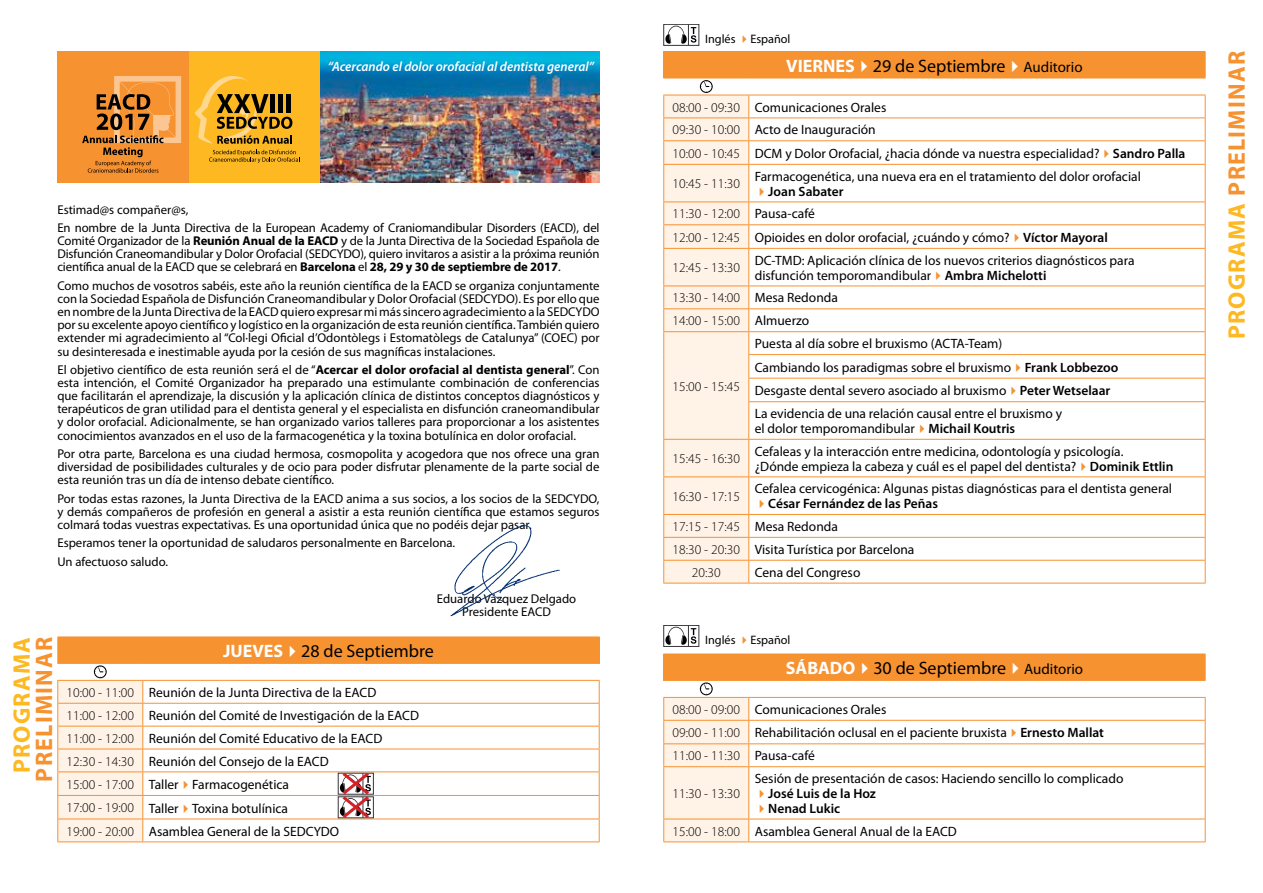
<style>
.page{position:relative;width:1263px;height:893px;background:#fff}
.page>*{position:absolute;margin:0;border:0;box-sizing:border-box;transform-origin:0 0}
.t1{font:700 24px "Myriad Pro";letter-spacing:.05em;color:#f79231}
.t2{font:700 24px "Myriad Pro";letter-spacing:.05em;color:#fdb822}
.t3{font:18px "Myriad Pro";color:#000}
.t4{font:13.5px/23.2px "Myriad Pro";color:#000}
.t5{font:300 13.5px/23px "Myriad Pro";color:#000}
.t6{font:italic 600 13.5px "Myriad Pro";color:#fff}
.t7{font:600 13.5px "Myriad Pro";color:#000}
.t8{font:12.75px/13px "Myriad Pro";color:#000;text-align:justify}
.t9{font:12.3px "Myriad Pro";color:#000}
.s1{font-weight:700}
.s2{font-weight:700;color:#fff}
.s3{color:#fff}
.s4{font-weight:300}
.s5{color:#f79231}
.s6{font-size:15px}
.s7{font-weight:600}
.s8{font-weight:400}
.s9{color:#fdb822}
</style>
<div class="page">
<hr style="left:663px;top:51px;width:86px;height:1px;background:#f79231">
<hr style="left:749px;top:51px;width:456px;height:1px;background:#f79231">
<hr style="left:663px;top:583px;width:86px;height:1px;background:#f79231">
<hr style="left:749px;top:583px;width:456px;height:1px;background:#f79231">
<svg style="left:663px;top:52px;width:543px;height:531px"></svg>
<div style="left:663px;top:625px;width:36px;height:22px;border:1px solid #363539"></div>
<svg style="left:665px;top:625px;width:31px;height:21px"></svg>
<div style="left:663px;top:24px;width:36px;height:22px;border:1px solid #363539"></div>
<svg style="left:665px;top:24px;width:31px;height:21px"></svg>
<div style="left:189px;top:51px;width:131px;height:131px;background:#fdb822"></div>
<div style="left:57px;top:51px;width:132px;height:131px;background:#f79231"></div>
<svg style="left:195px;top:76px;width:97px;height:68px"></svg>
<svg style="left:209px;top:150px;width:91px;height:13px"></svg>
<svg style="left:82px;top:76px;width:99px;height:97px"></svg>
<img style="left:450px;top:525px;width:110px;height:92px">
<div style="left:664px;top:654px;width:541px;height:26px;background:#f79231"></div>
<svg style="left:749px;top:696px;width:456px;height:145px"></svg>
<svg style="left:1205px;top:654px;width:1px;height:26px"></svg>
<hr style="left:749px;top:720px;width:456px;height:1px;background:#f79231">
<hr style="left:749px;top:743px;width:456px;height:1px;background:#f79231">
<svg style="left:1205px;top:698px;width:1px;height:68px"></svg>
<hr style="left:749px;top:766px;width:456px;height:1px;background:#f79231">
<hr style="left:1205px;top:767px;width:1px;height:52px;background:#f79231">
<hr style="left:749px;top:819px;width:456px;height:1px;background:#f79231">
<svg style="left:1205px;top:819px;width:1px;height:22px"></svg>
<hr style="left:749px;top:841px;width:456px;height:1px;background:#f79231">
<hr style="left:749px;top:680px;width:456px;height:1px;background:#f79231">
<hr style="left:749px;top:697px;width:456px;height:1px;background:#f79231">
<svg style="left:663px;top:654px;width:86px;height:188px"></svg>
<svg style="left:57px;top:637px;width:543px;height:205px"></svg>
<img style="left:320px;top:51px;width:280px;height:131px">
<p class="t6" style="left:328px;top:59px;width:268px">“Acercando el dolor orofacial al dentista general”</p>
<p class="t8" style="left:57px;top:200px;width:544px;line-height:18.5px">Estimad@s compañer@s,<br>En nombre de la Junta Directiva de la European Academy of Craniomandibular Disorders (EACD), del</p>
<p class="t8" style="left:57px;top:235px;width:544px">Comité Organizador de la <span class="s1">Reunión Anual de la EACD</span> y de la Junta Directiva de la Sociedad Española de Disfunción Craneomandibular y Dolor Orofacial (SEDCYDO), quiero invitaros a asistir a la próxima reunión científica anual de la EACD que se celebrará en <span class="s1">Barcelona</span> el <span class="s1">28, 29 y 30 de septiembre de 2017</span>.</p>
<p class="t8" style="left:57px;top:279px;width:544px">Como muchos de vosotros sabéis, este año la reunión científica de la EACD se organiza conjuntamente con la Sociedad Española de Disfunción Craneomandibular y Dolor Orofacial (SEDCYDO). Es por ello que en nombre de la Junta Directiva de la EACD quiero expresar mi más sincero agradecimiento a la SEDCYDO por su excelente apoyo científico y logístico en la organización de esta reunión científica. También quiero extender mi agradecimiento al “Col·legi Oficial d’Odontòlegs i Estomatòlegs de Catalunya” (COEC) por su desinteresada e inestimable ayuda por la cesión de sus magníficas instalaciones.</p>
<p class="t8" style="left:57px;top:363px;width:544px">El objetivo científico de esta reunión será el de “<span class="s1">Acercar el dolor orofacial al dentista general</span>”. Con esta intención, el Comité Organizador ha preparado una estimulante combinación de conferencias que facilitarán el aprendizaje, la discusión y la aplicación clínica de distintos conceptos diagnósticos y terapéuticos de gran utilidad para el dentista general y el especialista en disfunción craneomandibular y dolor orofacial. Adicionalmente, se han organizado varios talleres para proporcionar a los asistentes conocimientos avanzados en el uso de la farmacogenética y la toxina botulínica en dolor orofacial.</p>
<p class="t8" style="left:57px;top:447px;width:544px">Por otra parte, Barcelona es una ciudad hermosa, cosmopolita y acogedora que nos ofrece una gran diversidad de posibilidades culturales y de ocio para poder disfrutar plenamente de la parte social de esta reunión tras un día de intenso debate científico.</p>
<p class="t8" style="left:57px;top:492px;width:544px">Por todas estas razones, la Junta Directiva de la EACD anima a sus socios, a los socios de la SEDCYDO, y demás compañeros de profesión en general a asistir a esta reunión científica que estamos seguros colmará todas vuestras expectativas. Es una oportunidad única que no podéis dejar pasar.</p>
<p class="t8" style="left:57px;top:534px;width:399px;line-height:18.5px">Esperamos tener la oportunidad de saludaros personalmente en Barcelona.<br>Un afectuoso saludo.</p>
<p class="t8" style="left:437px;top:592px;width:141px;line-height:13.5px;text-align:center">Eduardo Vázquez Delgado<br>Presidente EACD</p>
<h2 class="t3" style="left:223px;top:641px;width:212px"><span class="s2">JUEVES</span><span class="s3">✔</span>28 de Septiembre</h2>
<p class="t4" style="left:67px;top:681px;width:354px"><span class="s4">10:00 - 11:00</span> Reunión de la Junta Directiva de la EACD<br><span class="s4">11:00 - 12:00</span> Reunión del Comité de Investigación de la EACD <span class="s4">11:00 - 12:00</span> Reunión del Comité Educativo de la EACD<br><span class="s4">12:30 - 14:30</span> Reunión del Consejo de la EACD<br><span class="s4">15:00 - 17:00</span> Taller<span class="s5">✔</span>Farmacogenética<br><span class="s4">17:00 - 19:00</span> Taller<span class="s5">✔</span>Toxina botulínica<br><span class="s4">19:00 - 20:00</span> Asamblea General de la SEDCYDO</p>
<h1 class="t2" style="left:8px;top:773px;width:138px;rotate:-90deg">PROGRAMA</h1>
<h1 class="t1" style="left:31px;top:781px;width:146px;rotate:-90deg">PRELIMINAR</h1>
<p class="t9" style="left:705px;top:32px;width:87px">Inglés <span class="s5">✔</span>Español</p>
<h2 class="t3" style="left:786px;top:56px;width:298px"><span class="s2">VIERNES</span><span class="s3">✔</span>29 de Septiembre<span class="s3">✔</span><span class="s6">Auditorio</span></h2>
<p class="t4" style="left:673px;top:96px;width:514px"><span class="s4">08:00 - 09:30</span> Comunicaciones Orales<br><span class="s4">09:30 - 10:00</span> Acto de Inauguración<br><span class="s4">10:00 - 10:45</span> DCM y Dolor Orofacial, ¿hacia dónde va nuestra especialidad?<span class="s5">✔</span><span class="s7">Sandro Palla</span></p>
<p class="t5" style="left:673px;top:172px;width:69px">10:45 - 11:30</p>
<p class="t4" style="left:755px;top:165px;width:388px">Farmacogenética, una nueva era en el tratamiento del dolor orofacial</p>
<p class="t4" style="left:673px;top:180px;width:437px;text-indent:82px"><span class="s5">✔</span><span class="s7">Joan Sabater<br></span><span class="s4">11:30 - 12:00</span> Pausa-café<br><span class="s4">12:00 - 12:45</span> Opioides en dolor orofacial, ¿cuándo y cómo?<span class="s5">✔</span><span class="s7">Víctor Mayoral</span></p>
<p class="t5" style="left:673px;top:256px;width:69px">12:45 - 13:30</p>
<p class="t4" style="left:755px;top:253px;width:381px;line-height:14.7px">DC-TMD: Aplicación clínica de los nuevos criterios diagnósticos para disfunción temporomandibular<span class="s5">✔</span><span class="s7">Ambra Michelotti</span></p>
<p class="t5" style="left:673px;top:287px;width:167px">13:30 - 14:00 <span class="s8">Mesa Redonda<br></span>14:00 - 15:00 <span class="s8">Almuerzo</span></p>
<p class="t5" style="left:673px;top:375px;width:69px">15:00 - 15:45</p>
<p class="t4" style="left:755px;top:332px;width:365px">Puesta al día sobre el bruxismo (ACTA-Team)<br>Cambiando los paradigmas sobre el bruxismo<span class="s5">✔</span><span class="s7">Frank Lobbezoo </span>Desgaste dental severo asociado al bruxismo<span class="s5">✔</span><span class="s7">Peter Wetselaar </span>La evidencia de una relación causal entre el bruxismo y</p>
<p class="t4" style="left:755px;top:417px;width:262px">el dolor temporomandibular<span class="s5">✔</span><span class="s7">Michail Koutris</span></p>
<p class="t5" style="left:673px;top:447px;width:69px">15:45 - 16:30</p>
<p class="t4" style="left:755px;top:444px;width:420px;line-height:14.7px">Cefaleas y la interacción entre medicina, odontología y psicología.<br>¿Dónde empieza la cabeza y cuál es el papel del dentista?<span class="s5">✔</span><span class="s7">Dominik Ettlin</span></p>
<p class="t5" style="left:673px;top:485px;width:69px">16:30 - 17:15</p>
<p class="t4" style="left:755px;top:477px;width:419px">Cefalea cervicogénica: Algunas pistas diagnósticas para el dentista general</p>
<p class="t7" style="left:755px;top:496px;width:185px"><span class="s5">✔</span>César Fernández de las Peñas</p>
<p class="t5" style="left:673px;top:515px;width:167px">17:15 - 17:45 <span class="s8">Mesa Redonda</span></p>
<p class="t4" style="left:673px;top:538px;width:243px"><span class="s4">18:30 - 20:30</span> Visita Turística por Barcelona</p>
<p class="t5" style="left:692px;top:561px;width:30px">20:30</p>
<p class="t4" style="left:755px;top:561px;width:107px">Cena del Congreso</p>
<p class="t9" style="left:705px;top:633px;width:87px">Inglés <span class="s5">✔</span>Español</p>
<h2 class="t3" style="left:786px;top:658px;width:299px"><span class="s2">SÁBADO</span><span class="s3">✔</span>30 de Septiembre<span class="s3">✔</span><span class="s6">Auditorio</span></h2>
<p class="t4" style="left:673px;top:698px;width:433px"><span class="s4">08:00 - 09:00</span> Comunicaciones Orales<br><span class="s4">09:00 - 11:00</span> Rehabilitación oclusal en el paciente bruxista<span class="s5">✔</span><span class="s7">Ernesto Mallat<br></span><span class="s4">11:00 - 11:30</span> Pausa-café</p>
<p class="t5" style="left:673px;top:782px;width:69px">11:30 - 13:30</p>
<p class="t4" style="left:755px;top:767px;width:370px">Sesión de presentación de casos: Haciendo sencillo lo complicado</p>
<p class="t7" style="left:755px;top:786px;width:123px"><span class="s5">✔</span>José Luis de la Hoz</p>
<p class="t4" style="left:673px;top:797px;width:286px;text-indent:82px"><span class="s5">✔</span><span class="s7">Nenad Lukic<br></span><span class="s4">15:00 - 18:00</span> Asamblea General Anual de la EACD</p>
<h1 class="t1" style="left:1223px;top:339px;width:290px;rotate:-90deg"><span class="s9">PROGRAMA</span> PRELIMINAR</h1>
</div>
